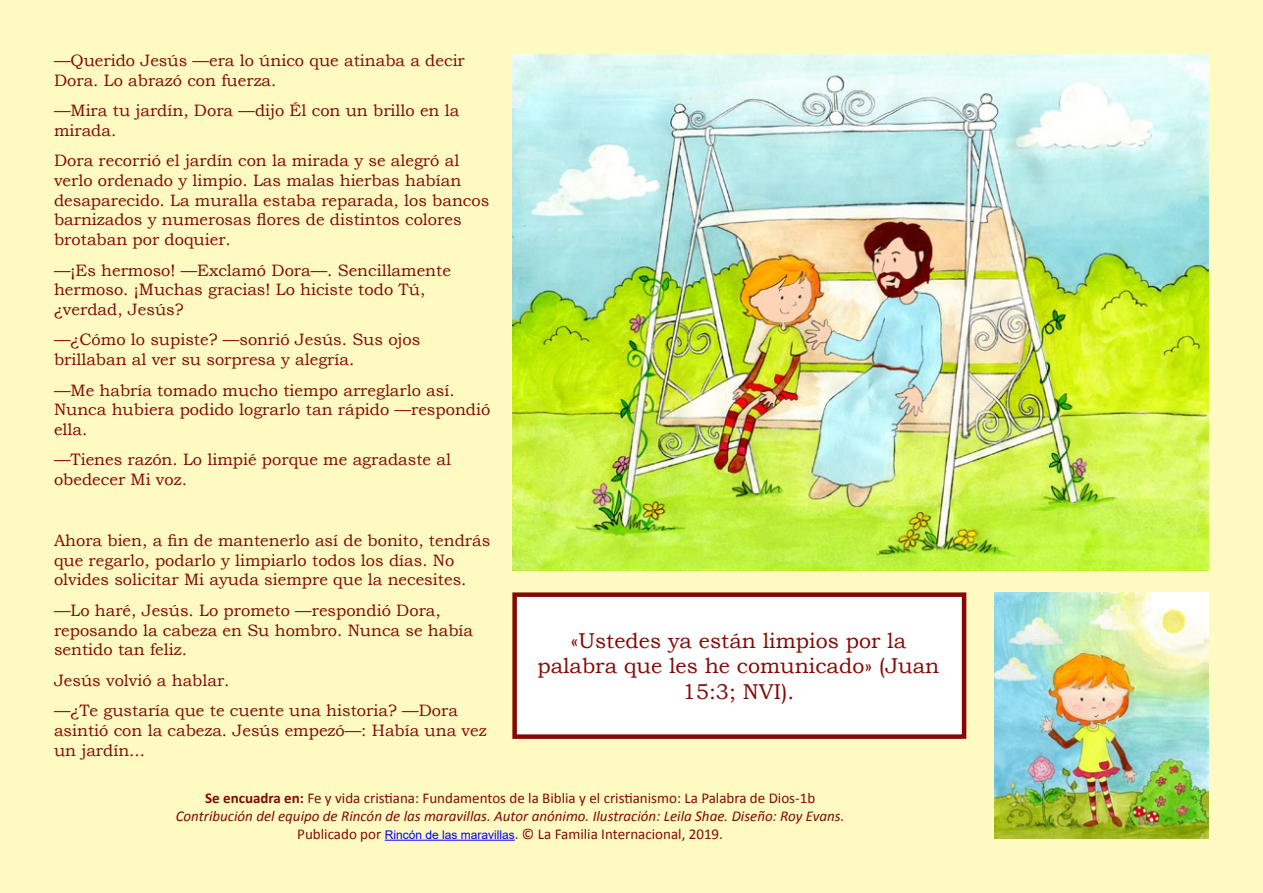
<style>
.page{position:relative;width:1263px;height:893px;background:#fffac2}
.page>*{position:absolute;margin:0;border:0;box-sizing:border-box;transform-origin:0 0}
.t1{font:21.45px/25.8px "Bookman Old Style";color:#840904;text-align:center}
.t2{font:16.5px/19.8px "Bookman Old Style";color:#840904}
.t3{font:15px "Calibri";color:#840904}
.t4{font:italic 15px "Calibri";color:#840904}
.s1{font-weight:700}
.s2{font-family:"Arial";font-size:12px;color:#00f}
</style>
<div class="page">
<hr style="left:385px;top:840px;width:130px;height:1px;background:#00f">
<img style="left:512px;top:54px;width:697px;height:516px">
<img style="left:994px;top:592px;width:215px;height:247px">
<div style="left:512px;top:592px;width:454px;height:147px;background:#fff;border:4px solid #840904"></div>
<p class="t2" style="left:54px;top:50px;width:412px">—Querido Jesús —era lo único que atinaba a decir<br>Dora. Lo abrazó con fuerza.</p>
<p class="t2" style="left:54px;top:100px;width:407px">—Mira tu jardín, Dora —dijo Él con un brillo en la mirada.</p>
<p class="t2" style="left:54px;top:151px;width:437px">Dora recorrió el jardín con la mirada y se alegró al verlo ordenado y limpio. Las malas hierbas habían desaparecido. La muralla estaba reparada, los bancos barnizados y numerosas flores de distintos colores brotaban por doquier.</p>
<p class="t2" style="left:54px;top:260px;width:398px">—¡Es hermoso! —Exclamó Dora—. Sencillamente hermoso. ¡Muchas gracias! Lo hiciste todo Tú, ¿verdad, Jesús?</p>
<p class="t2" style="left:54px;top:330px;width:368px">—¿Cómo lo supiste? —sonrió Jesús. Sus ojos brillaban al ver su sorpresa y alegría.</p>
<p class="t2" style="left:54px;top:380px;width:438px">—Me habría tomado mucho tiempo arreglarlo así.<br>Nunca hubiera podido lograrlo tan rápido —respondió ella.</p>
<p class="t2" style="left:54px;top:450px;width:398px">—Tienes razón. Lo limpié porque me agradaste al obedecer Mi voz.</p>
<p class="t2" style="left:54px;top:530px;width:438px">Ahora bien, a fin de mantenerlo así de bonito, tendrás que regarlo, podarlo y limpiarlo todos los días. No olvides solicitar Mi ayuda siempre que la necesites.</p>
<p class="t2" style="left:54px;top:600px;width:421px">—Lo haré, Jesús. Lo prometo —respondió Dora, reposando la cabeza en Su hombro. Nunca se había sentido tan feliz.</p>
<p class="t2" style="left:54px;top:670px;width:177px">Jesús volvió a hablar.</p>
<p class="t2" style="left:54px;top:700px;width:434px">—¿Te gustaría que te cuente una historia? —Dora asintió con la cabeza. Jesús empezó—: Había una vez un jardín...</p>
<p class="t1" style="left:537px;top:627px;width:403px">«Ustedes ya están limpios por la palabra que les he comunicado» (Juan<br>15:3; NVI).</p>
<p class="t3" style="left:205px;top:787px;width:612px"><span class="s1">Se encuadra en:</span> Fe y vida cristiana: Fundamentos de la Biblia y el cristianismo: La Palabra de Dios-1b</p>
<p class="t4" style="left:176px;top:805px;width:670px">Contribución del equipo de Rincón de las maravillas. Autor anónimo. Ilustración: Leila Shae. Diseño: Roy Evans.</p>
<p class="t3" style="left:297px;top:823px;width:427px">Publicado por <span class="s2">Rincón de las maravillas</span>. © La Familia Internacional, 2019.</p>
</div>
